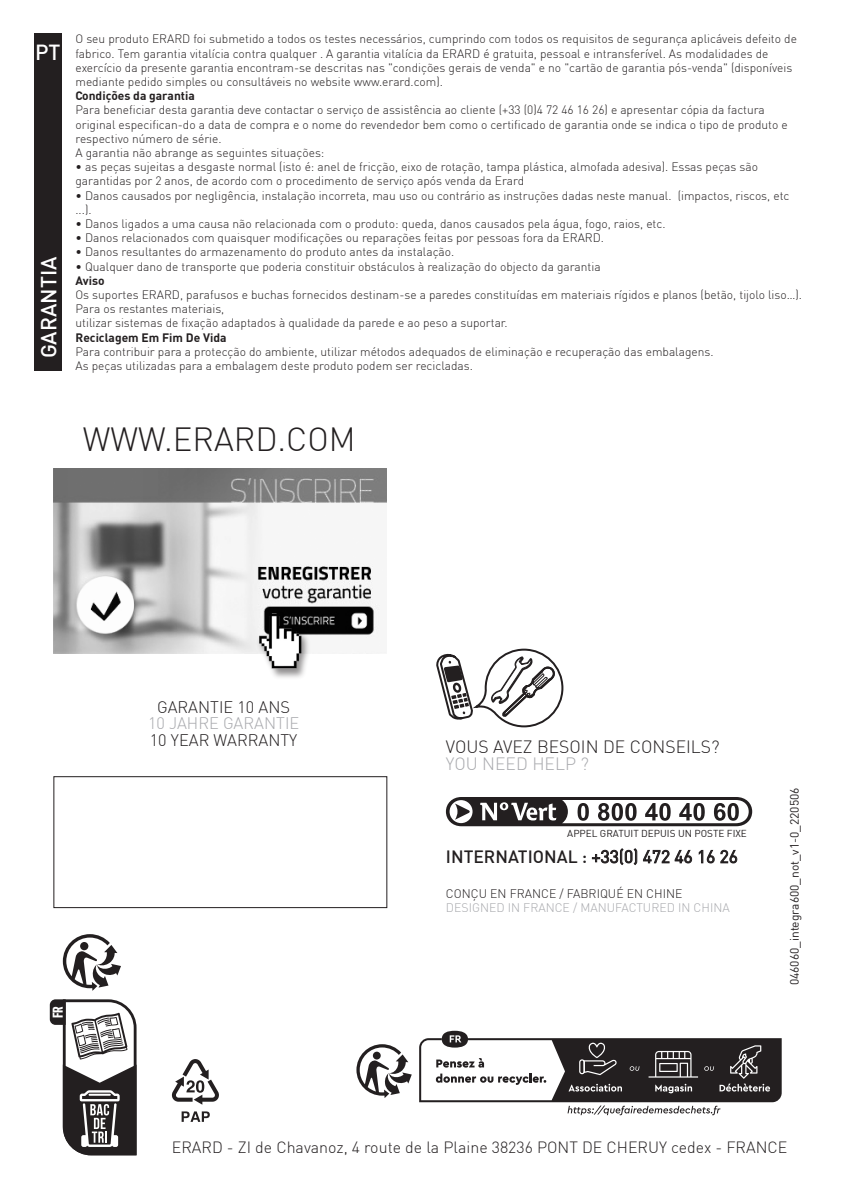
<style>
.page{position:relative;width:842px;height:1191px;background:#fff}
.page>*{position:absolute;margin:0;border:0;box-sizing:border-box;transform-origin:0 0}
.t1{font:300 32.8px "DIN";color:#231f20}
.t2{font:500 21.4px "DIN";color:#fff}
.t3{font:17.4px "DIN";color:#231f20}
.t4{font:300 17.4px "DIN";color:#231f20}
.t5{font:300 17.4px "DIN";color:#a8a9ad}
.t6{font:300 16.4px "DIN";color:#231f20}
.t7{font:300 16.4px "DIN";color:#a8a9ad}
.t8{font:300 16px "DIN";color:#231f20}
.t9{font:700 14px "Flama Condensed";color:#fff}
.t10{font:300 12.2px "DIN";color:#a8a9ad}
.t11{font:300 12.2px "DIN";color:#231f20}
.t12{font:300 12px/14.2px "DIN";color:#231f20}
.t13{font:700 12px "DIN";color:#231f20}
.t14{font:12px "DIN";color:#231f20}
.t15{font:10px "DIN";color:#231f20}
.s1{font-family:"DIN Medium Alternate"}
</style>
<div class="page">
<div style="left:34px;top:33px;width:27px;height:338px;background:#231f20"></div>
<img style="left:54px;top:469px;width:333px;height:185px">
<img style="left:254px;top:608px;width:60px;height:70px">
<img style="left:247px;top:611px;width:65px;height:60px">
<svg style="left:172px;top:1059px;width:47px;height:45px"></svg>
<svg style="left:182px;top:1111px;width:28px;height:10px"></svg>
<div style="left:53px;top:776px;width:334px;height:132px;border:1px solid #231f20"></div>
<svg style="left:436px;top:648px;width:128px;height:80px"></svg>
<svg style="left:446px;top:797px;width:306px;height:29px"></svg>
<svg style="left:592px;top:848px;width:45px;height:17px"></svg>
<svg style="left:643px;top:850px;width:26px;height:13px"></svg>
<svg style="left:675px;top:850px;width:17px;height:13px"></svg>
<svg style="left:699px;top:850px;width:38px;height:13px"></svg>
<svg style="left:356px;top:1044px;width:56px;height:54px"></svg>
<svg style="left:419px;top:1030px;width:363px;height:85px"></svg>
<svg style="left:49px;top:934px;width:88px;height:222px"></svg>
<h2 class="t2" style="left:35px;top:39px;width:27px">PT</h2>
<h2 class="t2" style="left:35px;top:358px;width:103px;rotate:-90deg">GARANTIA</h2>
<p class="t12" style="left:75px;top:32px;width:723px">O seu produto ERARD foi submetido a todos os testes necessários, cumprindo com todos os requisitos de segurança aplicáveis defeito de fabrico. Tem garantia vitalícia contra qualquer . A garantia vitalícia da ERARD é gratuita, pessoal e intransferível. As modalidades de exercício da presente garantia encontram-se descritas nas "condições gerais de venda" e no "cartão de garantia pós-venda" (disponíveis mediante pedido simples ou consultáveis no website www.erard.com).</p>
<p class="t13" style="left:75px;top:88px;width:121px">Condições da garantia</p>
<p class="t12" style="left:75px;top:103px;width:714px">Para beneficiar desta garantia deve contactar o serviço de assistência ao cliente (+33 (0)4 72 46 16 26) e apresentar cópia da factura original especifican-do a data de compra e o nome do revendedor bem como o certificado de garantia onde se indica o tipo de produto e respectivo número de série.<br>A garantia não abrange as seguintes situações:</p>
<p class="t12" style="left:75px;top:160px;width:684px">• as peças sujeitas a desgaste normal (isto é: anel de fricção, eixo de rotação, tampa plástica, almofada adesiva). Essas peças são garantidas por 2 anos, de acordo com o procedimento de serviço após venda da Erard</p>
<p class="t12" style="left:75px;top:188px;width:715px">• Danos causados por negligência, instalação incorreta, mau uso ou contrário as instruções dadas neste manual. (impactos, riscos, etc ...).</p>
<p class="t12" style="left:75px;top:216px;width:592px">• Danos ligados a uma causa não relacionada com o produto: queda, danos causados pela água, fogo, raios, etc.</p>
<p class="t12" style="left:75px;top:231px;width:530px">• Danos relacionados com quaisquer modificações ou reparações feitas por pessoas fora da ERARD.</p>
<p class="t12" style="left:75px;top:245px;width:380px">• Danos resultantes do armazenamento do produto antes da instalação.</p>
<p class="t12" style="left:75px;top:259px;width:527px">• Qualquer dano de transporte que poderia constituir obstáculos à realização do objecto da garantia</p>
<p class="t13" style="left:75px;top:273px;width:31px">Aviso</p>
<p class="t12" style="left:75px;top:287px;width:728px">Os suportes ERARD, parafusos e buchas fornecidos destinam-se a paredes constituídas em materiais rígidos e planos (betão, tijolo liso…).<br>Para os restantes materiais,<br>utilizar sistemas de fixação adaptados à qualidade da parede e ao peso a suportar.</p>
<p class="t13" style="left:75px;top:329px;width:152px">Reciclagem Em Fim De Vida</p>
<p class="t12" style="left:75px;top:344px;width:640px">Para contribuir para a protecção do ambiente, utilizar métodos adequados de eliminação e recuperação das embalagens.<br>As peças utilizadas para a embalagem deste produto podem ser recicladas.</p>
<h1 class="t1" style="left:83px;top:419px;width:274px">WWW.ERARD.COM</h1>
<p class="t9" style="left:49px;top:1018px;width:14px;rotate:-90deg">FR</p>
<h3 class="t6" style="left:157px;top:696px;width:134px">GARANTIE 10 ANS</h3>
<h3 class="t7" style="left:148px;top:713px;width:153px">10 JAHRE GARANTIE</h3>
<h3 class="t6" style="left:150px;top:729px;width:149px">10 YEAR WARRANTY</h3>
<h3 class="t4" style="left:446px;top:736px;width:275px">VOUS AVEZ BESOIN DE CONSEILS?</h3>
<h3 class="t5" style="left:446px;top:753px;width:145px">YOU NEED HELP ?</h3>
<p class="t15" style="left:567px;top:827px;width:181px">APPEL GRATUIT DEPUIS UN POSTE FIXE</p>
<h3 class="t3" style="left:446px;top:845px;width:293px"><span class="s1">INTERNATIONAL :</span> +33(0) 472 46 16 26</h3>
<p class="t11" style="left:446px;top:885px;width:238px">CONÇU EN FRANCE / FABRIQUÉ EN CHINE</p>
<p class="t10" style="left:446px;top:900px;width:285px">DESIGNED IN FRANCE / MANUFACTURED IN CHINA</p>
<p class="t14" style="left:787px;top:985px;width:199px;rotate:-90deg">046060_integra600_not_v1-0_220506</p>
<h3 class="t8" style="left:172px;top:1137px;width:617px">ERARD - ZI de Chavanoz, 4 route de la Plaine 38236 PONT DE CHERUY cedex - FRANCE</h3>
</div>
